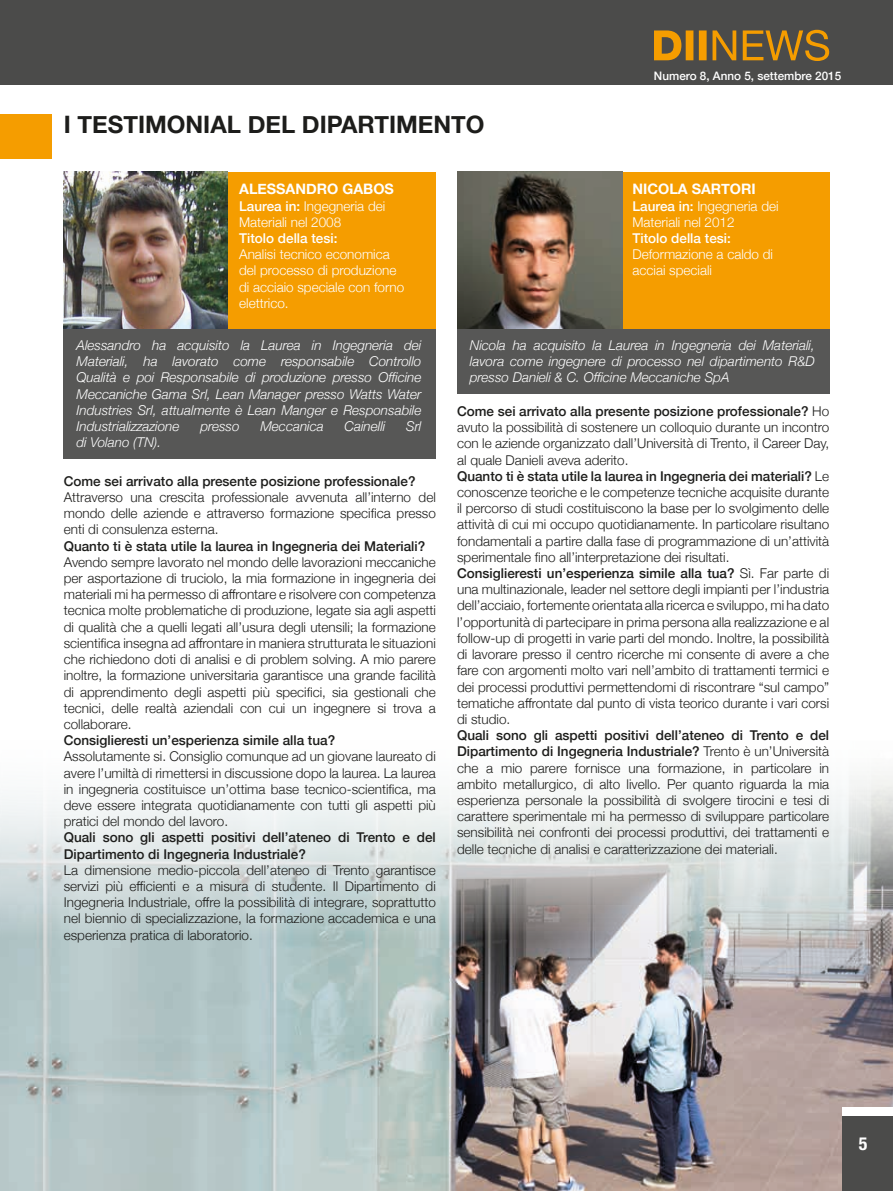
<style>
.page{position:relative;width:893px;height:1191px;background:#fff}
.page>*{position:absolute;margin:0;border:0;box-sizing:border-box;transform-origin:0 0}
.t1{font:700 24px "Helvetica Neue";color:#1d1d1b}
.t2{font:700 condensed 18px "Helvetica Neue";color:#fff}
.t3{font:700 14.4px "Helvetica Neue";color:#fff}
.t4{font:300 13.5px/16.2px "Helvetica Neue";color:#1d1d1b;text-align:justify}
.t5{font:italic 300 13.5px/16.2px "Helvetica Neue";color:#fff;text-align:justify}
.t6{font:500 13.5px/16.2px "Helvetica Neue";color:#1d1d1b}
.t7{font:300 13.5px/16.2px "Helvetica Neue";color:#fff}
.t8{font:500 13.5px "Helvetica Neue";color:#fff}
.t9{font:500 11.7px "Helvetica Neue";color:#fff}
.s1{font-weight:500}
</style>
<div class="page">
<img style="left:0;top:775px;width:893px;height:416px">
<div style="left:64px;top:328px;width:372px;height:131px;background:#575756"></div>
<div style="left:64px;top:172px;width:372px;height:156px;background:#f59d00"></div>
<img style="left:64px;top:172px;width:164px;height:156px">
<div style="left:457px;top:328px;width:372px;height:66px;background:#575756"></div>
<div style="left:457px;top:172px;width:372px;height:156px;background:#f59d00"></div>
<img style="left:457px;top:172px;width:166px;height:156px">
<div style="left:0;top:115px;width:52px;height:44px;background:#f59d00"></div>
<div style="left:842px;top:1115px;width:51px;height:76px;background:#4b4b4a"></div>
<div style="left:842px;top:1107px;width:51px;height:8px;background:#fff"></div>
<div style="left:0;top:0;width:893px;height:85px;background:#4b4b4a"></div>
<svg style="left:654px;top:29px;width:175px;height:32px"></svg>
<h1 class="t1" style="left:64px;top:106px;width:422px">I TESTIMONIAL DEL DIPARTIMENTO</h1>
<p class="t9" style="left:654px;top:66px;width:189px">Numero 8, Anno 5, settembre 2015</p>
<p class="t3" style="left:239px;top:178px;width:156px">ALESSANDRO GABOS</p>
<p class="t7" style="left:239px;top:197px;width:148px"><span class="s1">Laurea in:</span> Ingegneria dei<br>Materiali nel 2008</p>
<p class="t8" style="left:239px;top:227px;width:100px">Titolo della tesi:</p>
<p class="t7" style="left:239px;top:245px;width:167px">Analisi tecnico economica del processo di produzione di acciaio speciale con forno elettrico.</p>
<p class="t5" style="left:77px;top:336px;width:346px">Alessandro ha acquisito la Laurea in Ingegneria dei Materiali, ha lavorato come responsabile Controllo Qualità e poi Responsabile di produzione presso Officine Meccaniche Gama Srl, Lean Manager presso Watts Water Industries Srl, attualmente è Lean Manger e Responsabile Industrializzazione</p>
<p class="t5" style="left:200px;top:417px;width:41px">presso</p>
<p class="t5" style="left:260px;top:417px;width:65px">Meccanica</p>
<p class="t5" style="left:345px;top:417px;width:42px">Cainelli</p>
<p class="t5" style="left:406px;top:417px;width:17px">Srl</p>
<p class="t5" style="left:77px;top:433px;width:86px">di Volano (TN).</p>
<p class="t6" style="left:64px;top:472px;width:353px">Come sei arrivato alla presente posizione professionale?</p>
<p class="t4" style="left:64px;top:488px;width:374px">Attraverso una crescita professionale avvenuta all’interno del mondo delle aziende e attraverso formazione specifica presso enti di consulenza esterna.</p>
<p class="t6" style="left:64px;top:536px;width:363px">Quanto ti è stata utile la laurea in Ingegneria dei Materiali?</p>
<p class="t4" style="left:64px;top:553px;width:374px">Avendo sempre lavorato nel mondo delle lavorazioni meccaniche per asportazione di truciolo, la mia formazione in ingegneria dei materiali mi ha permesso di affrontare e risolvere con competenza tecnica molte problematiche di produzione, legate sia agli aspetti di qualità che a quelli legati all’usura degli utensili; la formazione scientifica insegna ad affrontare in maniera strutturata le situazioni che richiedono doti di analisi e di problem solving. A mio parere inoltre, la formazione universitaria garantisce una grande facilità di apprendimento degli aspetti più specifici, sia gestionali che tecnici, delle realtà aziendali con cui un ingegnere si trova a collaborare.</p>
<p class="t6" style="left:64px;top:731px;width:273px">Consiglieresti un’esperienza simile alla tua?</p>
<p class="t4" style="left:64px;top:747px;width:374px">Assolutamente si. Consiglio comunque ad un giovane laureato di avere l’umiltà di rimettersi in discussione dopo la laurea. La laurea in ingegneria costituisce un’ottima base tecnico-scientifica, ma deve essere integrata quotidianamente con tutti gli aspetti più pratici del mondo del lavoro.</p>
<p class="t6" style="left:64px;top:828px;width:374px">Quali sono gli aspetti positivi dell’ateneo di Trento e del<br>Dipartimento di Ingegneria Industriale?</p>
<p class="t4" style="left:64px;top:861px;width:374px">La dimensione medio-piccola dell’ateneo di Trento garantisce servizi più efficienti e a misura di studente. Il Dipartimento di Ingegneria Industriale, offre la possibilità di integrare, soprattutto nel biennio di specializzazione, la formazione accademica e una esperienza pratica di laboratorio.</p>
<p class="t3" style="left:632px;top:178px;width:125px">NICOLA SARTORI</p>
<p class="t7" style="left:632px;top:197px;width:148px"><span class="s1">Laurea in:</span> Ingegneria dei<br>Materiali nel 2012</p>
<p class="t8" style="left:632px;top:227px;width:100px">Titolo della tesi:</p>
<p class="t7" style="left:632px;top:245px;width:142px">Deformazione a caldo di acciai speciali</p>
<p class="t5" style="left:470px;top:336px;width:346px">Nicola ha acquisito la Laurea in Ingegneria dei Materiali, lavora come ingegnere di processo nel dipartimento R&amp;D presso Danieli &amp; C. Officine Meccaniche SpA</p>
<p class="t4" style="left:457px;top:402px;width:374px;text-align:left"><span class="s1">Come sei arrivato alla presente posizione professionale?</span> Ho avuto la possibilità di sostenere un colloquio durante un incontro con le aziende organizzato dall’Università di Trento, il Career Day, al quale Danieli aveva aderito.<br><span class="s1">Quanto ti è stata utile la laurea in Ingegneria dei materiali?</span> Le conoscenze teoriche e le competenze tecniche acquisite durante il percorso di studi costituiscono la base per lo svolgimento delle attività di cui mi occupo quotidianamente. In particolare risultano fondamentali a partire dalla fase di programmazione di un’attività sperimentale fino all’interpretazione dei risultati.<br><span class="s1">Consiglieresti un’esperienza simile alla tua?</span> Sì. Far parte di una multinazionale, leader nel settore degli impianti per l’industria dell’acciaio, fortemente orientata alla ricerca e sviluppo, mi ha dato l’opportunità di partecipare in prima persona alla realizzazione e al follow-up di progetti in varie parti del mondo. Inoltre, la possibilità di lavorare presso il centro ricerche mi consente di avere a che fare con argomenti molto vari nell’ambito di trattamenti termici e dei processi produttivi permettendomi di riscontrare “sul campo” tematiche affrontate dal punto di vista teorico durante i vari corsi di studio.</p>
<p class="t4" style="left:457px;top:726px;width:374px"><span class="s1">Quali sono gli aspetti positivi dell’ateneo di Trento e del Dipartimento di Ingegneria Industriale?</span> Trento è un’Università che a mio parere fornisce una formazione, in particolare in ambito metallurgico, di alto livello. Per quanto riguarda la mia esperienza personale la possibilità di svolgere tirocini e tesi di carattere sperimentale mi ha permesso di sviluppare particolare sensibilità nei confronti dei processi produttivi, dei trattamenti e delle tecniche di analisi e caratterizzazione dei materiali.</p>
<h2 class="t2" style="left:859px;top:1132px;width:10px">5</h2>
</div>
